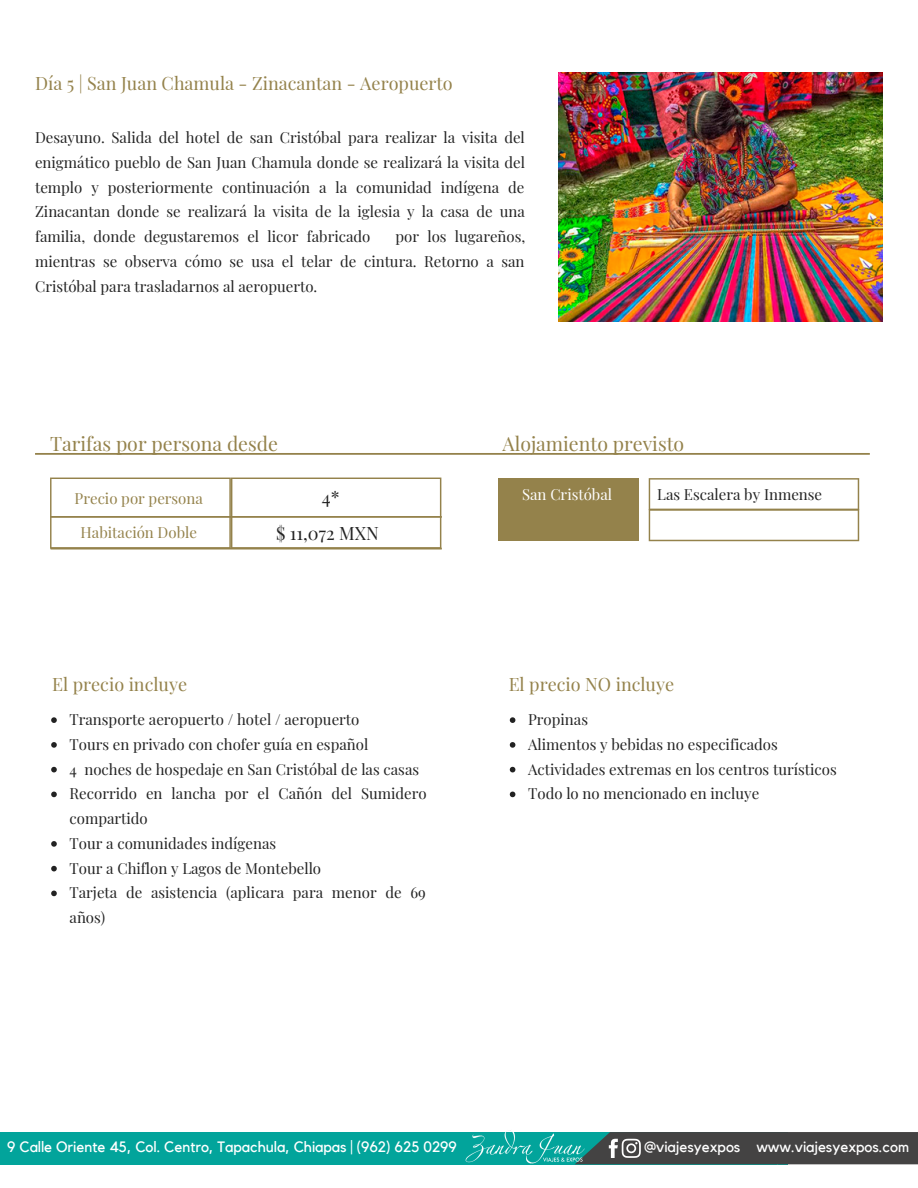
<style>
.page{position:relative;width:918px;height:1188px;background:#fff}
.page>*{position:absolute;margin:0;border:0;box-sizing:border-box;transform-origin:0 0}
.t1{font:19.5px "Playfair Display";color:#94824b}
.t2{font:18px "Playfair Display";color:#94824b}
.t3{font:18px "Playfair Display";color:#222}
.t4{font:15px/24.8px "Playfair Display";color:#222;text-align:justify}
.t5{font:15px "Kollektif";color:#fff}
.t6{font:15px "Playfair Display";color:#94824b}
.t7{font:15px "Playfair Display";color:#fff}
</style>
<div class="page">
<img style="left:558px;top:73px;width:324px;height:248px">
<svg style="left:50px;top:478px;width:392px;height:72px"></svg>
<div style="left:499px;top:478px;width:140px;height:31px;background:#94824b"></div>
<svg style="left:51px;top:717px;width:6px;height:6px"></svg>
<svg style="left:51px;top:742px;width:6px;height:6px"></svg>
<svg style="left:51px;top:767px;width:6px;height:5px"></svg>
<svg style="left:51px;top:792px;width:6px;height:5px"></svg>
<svg style="left:51px;top:841px;width:6px;height:6px"></svg>
<svg style="left:51px;top:866px;width:6px;height:5px"></svg>
<svg style="left:51px;top:891px;width:6px;height:5px"></svg>
<svg style="left:510px;top:717px;width:5px;height:6px"></svg>
<svg style="left:510px;top:742px;width:5px;height:6px"></svg>
<svg style="left:510px;top:767px;width:5px;height:5px"></svg>
<svg style="left:510px;top:792px;width:5px;height:5px"></svg>
<div style="left:499px;top:509px;width:140px;height:31px;background:#94824b"></div>
<svg style="left:649px;top:478px;width:210px;height:63px"></svg>
<svg style="left:35px;top:453px;width:835px;height:2px;background:#9f8f5f"></svg>
<div style="left:0;top:1132px;width:788px;height:32px;background:#02a49b"></div>
<div style="left:588px;top:1132px;width:330px;height:32px;background:#444343"></div>
<img style="left:464px;top:1130px;width:124px;height:35px">
<p class="t2" style="left:35px;top:70px;width:419px">Día 5 | San Juan Chamula - Zinacantan - Aeropuerto</p>
<p class="t4" style="left:35px;top:124px;width:492px">Desayuno. Salida del hotel de san Cristóbal para realizar la visita del enigmático pueblo de San Juan Chamula donde se realizará la visita del templo y posteriormente continuación a la comunidad indígena de Zinacantan donde se realizará la visita de la iglesia y la casa de una familia, donde degustaremos el licor fabricado</p>
<p class="t4" style="left:35px;top:223px;width:492px;text-indent:360px">por los lugareños, mientras se observa cómo se usa el telar de cintura. Retorno a san Cristóbal para trasladarnos al aeropuerto.</p>
<h1 class="t1" style="left:50px;top:430px;width:230px">Tarifas por persona desde</h1>
<p class="t6" style="left:75px;top:488px;width:130px">Precio por persona</p>
<p class="t3" style="left:322px;top:484px;width:19px">4*</p>
<p class="t6" style="left:81px;top:521px;width:118px">Habitación Doble</p>
<p class="t3" style="left:276px;top:521px;width:104px">$ 11,072 MXN</p>
<p class="t2" style="left:52px;top:672px;width:137px">El precio incluye</p>
<p class="t4" style="left:70px;top:707px;width:359px;text-align:left">Transporte aeropuerto / hotel / aeropuerto<br>Tours en privado con chofer guía en español<br>4 noches de hospedaje en San Cristóbal de las casas Recorrido en lancha por el Cañón del Sumidero compartido<br>Tour a comunidades indígenas<br>Tour a Chiflon y Lagos de Montebello<br>Tarjeta de asistencia (aplicara para menor de 69 años)</p>
<h1 class="t1" style="left:502px;top:430px;width:183px">Alojamiento previsto</h1>
<p class="t7" style="left:522px;top:484px;width:92px">San Cristóbal</p>
<p class="t4" style="left:657px;top:481px;width:166px">Las Escalera by Inmense</p>
<p class="t2" style="left:509px;top:672px;width:167px">El precio NO incluye</p>
<p class="t4" style="left:528px;top:707px;width:310px;text-align:left">Propinas<br>Alimentos y bebidas no especificados<br>Actividades extremas en los centros turísticos<br>Todo lo no mencionado en incluye</p>
<p class="t5" style="left:7px;top:1140px;width:451px">9 Calle Oriente 45, Col. Centro, Tapachula, Chiapas | (962) 625 0299</p>
<p class="t5" style="left:644px;top:1140px;width:267px">@viajesyexpos www.viajesyexpos.com</p>
</div>
